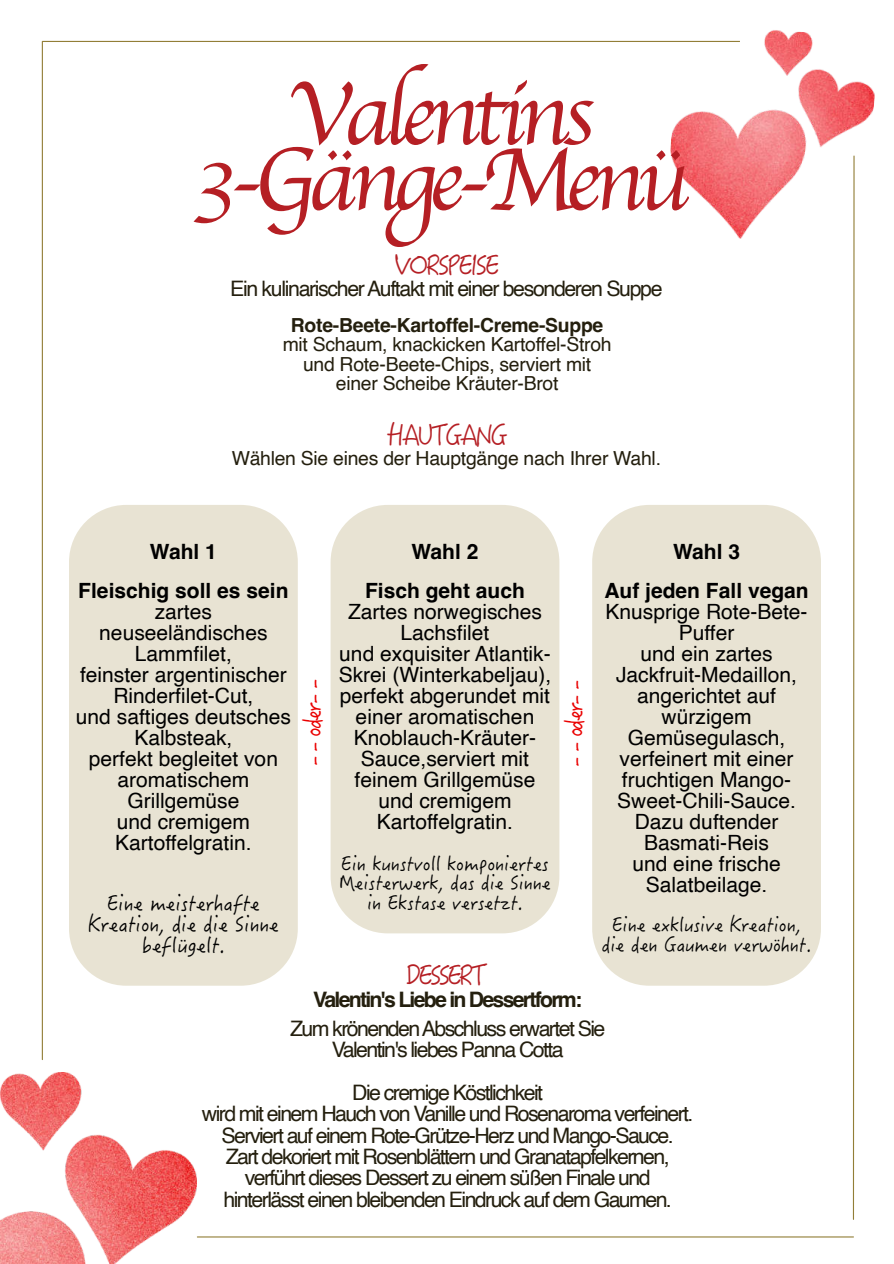
<style>
.page{position:relative;width:894px;height:1264px;background:#fff}
.page>*{position:absolute;margin:0;border:0;box-sizing:border-box;transform-origin:0 0}
.t1{font:92.25px/65.4px "Apple Chancery";letter-spacing:-.08em;color:#b51f24;text-align:center}
.t2{font:27px "Hanzi Pen SC W3";letter-spacing:-.085em;color:#b51f24}
.t3{font:27px "Hanzi Pen SC W3";letter-spacing:-.11em;color:#b51f24}
.t4{font:24px "Hanzi Pen SC W3";letter-spacing:-.085em;color:#ea0000}
.t5{font:21.3px/21.3px "Helvetica";letter-spacing:-.075em;color:#241f0e;text-align:center}
.t6{font:700 21.3px "Helvetica";letter-spacing:-.085em;color:#241f0e}
.t7{font:21px/21px "Helvetica";color:#000;text-align:center}
.t8{font:700 21px/39px "Helvetica";color:#000;text-align:center}
.t9{font:21px/21px "Hanzi Pen SC W3";color:#000;text-align:center}
.t10{font:19.5px/19.5px "Hanzi Pen SC W3";color:#000;text-align:center}
.t11{font:19.35px/19.4px "Helvetica";letter-spacing:-.015em;color:#241f0e;text-align:center}
.t12{font:700 19.35px "Helvetica";letter-spacing:-.015em;color:#241f0e}
</style>
<div class="page">
<img style="left:669px;top:30px;width:206px;height:209px">
<img style="left:0;top:1073px;width:196px;height:190px">
<svg style="left:852px;top:155px;width:3px;height:1065px"></svg>
<hr style="left:42px;top:41px;width:1px;height:1018px;background:#927e37">
<hr style="left:197px;top:1236px;width:656px;height:1px;background:#927e37">
<hr style="left:42px;top:41px;width:698px;height:1px;background:#927e37">
<div style="left:69px;top:505px;width:229px;height:480px;background:#e8e3d3;border-radius:57px"></div>
<div style="left:330px;top:505px;width:229px;height:428px;background:#e8e3d3;border-radius:57px"></div>
<div style="left:592px;top:505px;width:229px;height:480px;background:#e8e3d3;border-radius:57px"></div>
<h1 class="t1" style="left:193px;top:84px;width:496px">Valentins<br>3-Gänge-Menü</h1>
<p class="t2" style="left:394px;top:249px;width:107px">VORSPEISE</p>
<p class="t5" style="left:230px;top:279px;width:434px">Ein kulinarischer Auftakt mit einer besonderen Suppe</p>
<p class="t12" style="left:291px;top:317px;width:314px">Rote-Beete-Kartoffel-Creme-Suppe</p>
<p class="t11" style="left:283px;top:336px;width:330px">mit Schaum, knackicken Kartoffel-Stroh und Rote-Beete-Chips, serviert mit einer Scheibe Kräuter-Brot</p>
<p class="t2" style="left:387px;top:419px;width:122px">HAUTGANG</p>
<p class="t11" style="left:232px;top:450px;width:431px">Wählen Sie eines der Hauptgänge nach Ihrer Wahl.</p>
<p class="t8" style="left:78px;top:533px;width:212px">Wahl 1<br>Fleischig soll es sein</p>
<p class="t7" style="left:76px;top:602px;width:216px">zartes neuseeländisches<br>Lammfilet,<br>feinster argentinischer<br>Rinderfilet-Cut,<br>und saftiges deutsches<br>Kalbsteak,<br>perfekt begleitet von aromatischem<br>Grillgemüse<br>und cremigem<br>Kartoffelgratin.</p>
<p class="t9" style="left:88px;top:892px;width:192px">Eine meisterhafte<br>Kreation, die die Sinne beflügelt.</p>
<p class="t8" style="left:365px;top:533px;width:161px">Wahl 2<br>Fisch geht auch</p>
<p class="t7" style="left:339px;top:602px;width:214px">Zartes norwegisches<br>Lachsfilet<br>und exquisiter Atlantik-<br>Skrei (Winterkabeljau), perfekt abgerundet mit einer aromatischen<br>Knoblauch-Kräuter-<br>Sauce,serviert mit feinem Grillgemüse und cremigem<br>Kartoffelgratin.</p>
<p class="t10" style="left:339px;top:853px;width:213px">Ein kunstvoll komponiertes<br>Meisterwerk, das die Sinne in Ekstase versetzt.</p>
<p class="t4" style="left:298px;top:766px;width:89px;rotate:-90deg">- - oder- -</p>
<p class="t4" style="left:559px;top:767px;width:89px;rotate:-90deg">- - oder- -</p>
<p class="t3" style="left:406px;top:959px;width:82px">DESSERT</p>
<p class="t6" style="left:313px;top:990px;width:270px">Valentin's Liebe in Dessertform:</p>
<p class="t8" style="left:604px;top:533px;width:206px">Wahl 3<br>Auf jeden Fall vegan</p>
<p class="t7" style="left:605px;top:602px;width:203px">Knusprige Rote-Bete-<br>Puffer<br>und ein zartes<br>Jackfruit-Medaillon, angerichtet auf würzigem<br>Gemüsegulasch, verfeinert mit einer fruchtigen Mango-<br>Sweet-Chili-Sauce.<br>Dazu duftender<br>Basmati-Reis<br>und eine frische<br>Salatbeilage.</p>
<p class="t10" style="left:602px;top:914px;width:211px">Eine exklusive Kreation, die den Gaumen verwöhnt.</p>
<p class="t5" style="left:290px;top:1019px;width:317px">Zum krönenden Abschluss erwartet Sie<br>Valentin's liebes Panna Cotta</p>
<p class="t5" style="left:202px;top:1083px;width:493px">Die cremige Köstlichkeit<br>wird mit einem Hauch von Vanille und Rosenaroma verfeinert.<br>Serviert auf einem Rote-Grütze-Herz und Mango-Sauce.<br>Zart dekoriert mit Rosenblättern und Granatapfelkernen, verführt dieses Dessert zu einem süßen Finale und hinterlässt einen bleibenden Eindruck auf dem Gaumen.</p>
</div>
